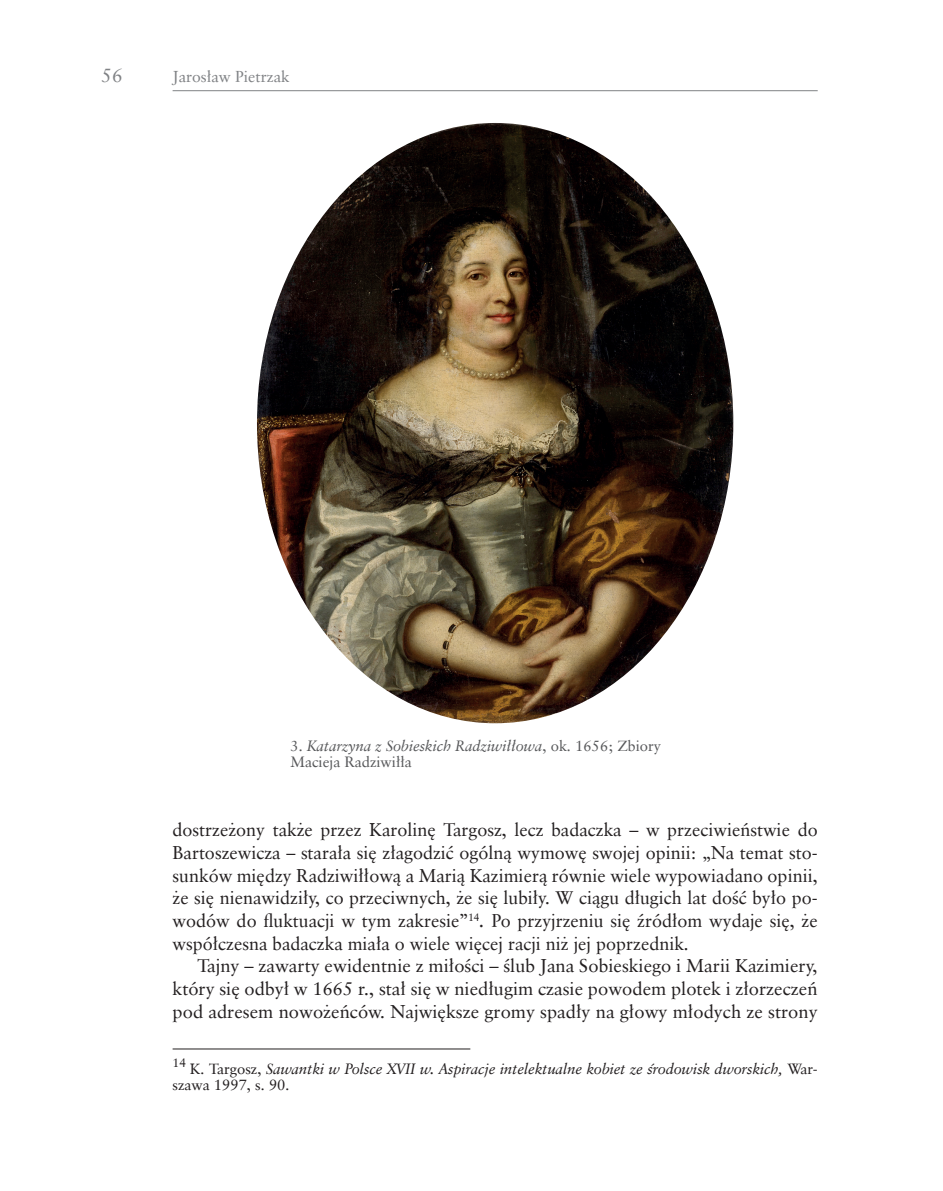
<style>
.page{position:relative;width:943px;height:1191px;background:#fff}
.page>*{position:absolute;margin:0;border:0;box-sizing:border-box;transform-origin:0 0}
.t1{font:19.25px "Class Garmnd EU";color:#808285}
.t2{font:18.38px "Class Garmnd EU";color:#231f20}
.t3{font:15.75px "Class Garmnd EU";color:#808285}
.t4{font:italic 14.88px/16.6px "Class Garmnd EU";color:#231f20}
.t5{font:14.88px/16.6px "Class Garmnd EU";color:#57585a}
.t6{font:12.25px "Class Garmnd EU";color:#231f20}
.s1{font-style:italic}
.s2{font-style:normal}
</style>
<div class="page">
<hr style="left:173px;top:90px;width:644px;height:1px;background:#808285">
<hr style="left:173px;top:1049px;width:297px;height:1px;background:#231f20">
<img style="left:257px;top:123px;width:476px;height:600px">
<p class="t1" style="left:102px;top:63px;width:23px">56</p>
<p class="t3" style="left:173px;top:67px;width:118px">Jarosław Pietrzak</p>
<p class="t5" style="left:290px;top:737px;width:372px">3. <span class="s1">Katarzyna z Sobieskich Radziwiłłowa</span>, ok. 1656; Zbiory<br>Macieja Radziwiłła</p>
<p class="t2" style="left:173px;top:819px;width:646px">dostrzeżony także przez Karolinę Targosz, lecz badaczka – w przeciwieństwie do</p>
<p class="t2" style="left:173px;top:841px;width:646px">Bartoszewicza – starała się złagodzić ogólną wymowę swojej opinii: „Na temat sto-</p>
<p class="t2" style="left:173px;top:864px;width:646px">sunków między Radziwiłłową a Marią Kazimierą równie wiele wypowiadano opinii,</p>
<p class="t2" style="left:173px;top:887px;width:646px">że się nienawidziły, co przeciwnych, że się lubiły. W ciągu długich lat dość było po-</p>
<p class="t2" style="left:173px;top:909px;width:646px">wodów do fluktuacji w tym zakresie”<sup>14</sup><span class="s1">.</span> Po przyjrzeniu się źródłom wydaje się, że</p>
<p class="t2" style="left:173px;top:932px;width:518px">współczesna badaczka miała o wiele więcej racji niż jej poprzednik.</p>
<p class="t2" style="left:197px;top:955px;width:622px">Tajny – zawarty ewidentnie z miłości – ślub Jana Sobieskiego i Marii Kazimiery,</p>
<p class="t2" style="left:173px;top:977px;width:646px">który się odbył w 1665 r., stał się w niedługim czasie powodem plotek i złorzeczeń</p>
<p class="t2" style="left:173px;top:1000px;width:646px">pod adresem nowożeńców. Największe gromy spadły na głowy młodych ze strony</p>
<p class="t6" style="left:173px;top:1055px;width:15px">14</p>
<p class="t4" style="left:173px;top:1060px;width:646px;text-indent:17px"><span class="s2">K. Targosz,</span> Sawantki w Polsce XVII w. Aspiracje intelektualne kobiet ze środowisk dworskich, <span class="s2">War&shy;szawa 1997, s. 90.</span></p>
</div>
